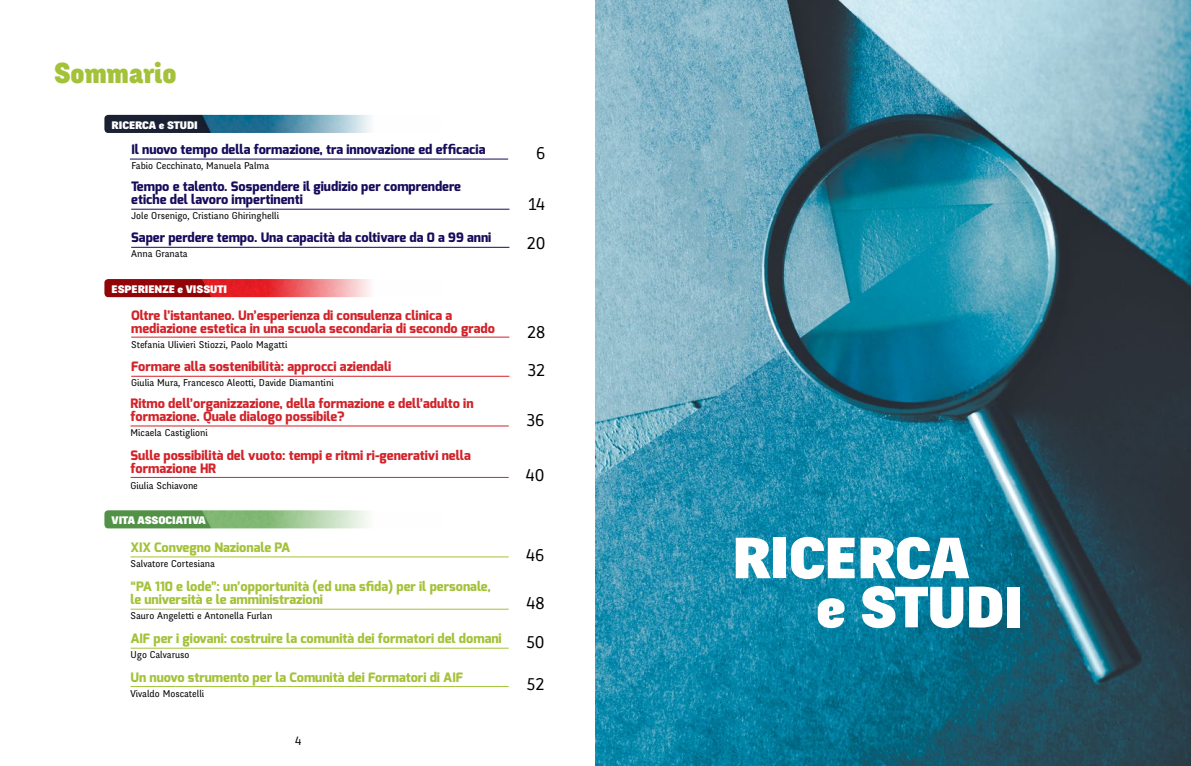
<style>
.page{position:relative;width:1191px;height:766px;background:#fff}
.page>*{position:absolute;margin:0;border:0;box-sizing:border-box;transform-origin:0 0}
.t1{font:900 57px/49px "Fengardo Neue";color:#fff;scale:1.11 1}
.t2{font:900 28.4px "Fengardo Neue";color:#a4c239}
.t3{font:17px "Ruda";color:#000}
.t4{font:800 13px/13.4px "Exo";color:#d2232a}
.t5{font:800 13px/13.4px "Exo";color:#a4c239}
.t6{font:800 13px/13.4px "Exo";color:#160c5b}
.t7{font:12px "Ruda";color:#000}
.t8{font:900 10.7px "Fengardo Neue";color:#fff;scale:1.11 1}
.t9{font:9.8px "Fengardo Neue";color:#000}
</style>
<div class="page">
<hr style="left:131px;top:209px;width:378px;height:1px;background:#160c5b">
<hr style="left:130px;top:158px;width:378px;height:1px;background:#160c5b">
<hr style="left:131px;top:336px;width:378px;height:1px;background:#d2232a">
<hr style="left:131px;top:247px;width:378px;height:1px;background:#160c5b">
<hr style="left:131px;top:376px;width:378px;height:1px;background:#d2232a">
<hr style="left:130px;top:425px;width:379px;height:1px;background:#d2232a">
<hr style="left:130px;top:608px;width:379px;height:1px;background:#a4c239">
<hr style="left:130px;top:647px;width:379px;height:1px;background:#a4c239">
<hr style="left:130px;top:477px;width:379px;height:1px;background:#d2232a">
<hr style="left:130px;top:556px;width:379px;height:1px;background:#a4c239">
<hr style="left:130px;top:686px;width:379px;height:1px;background:#a4c239">
<img style="left:104px;top:279px;width:266px;height:18px">
<img style="left:104px;top:510px;width:264px;height:18px">
<img style="left:104px;top:115px;width:267px;height:18px">
<img style="left:595px;top:0;width:596px;height:765px">
<h2 class="t2" style="left:54px;top:57px;width:124px">Sommario</h2>
<p class="t8" style="left:112px;top:119px;width:79px">RICERCA e STUDI</p>
<p class="t6" style="left:131px;top:142px;width:355px">Il nuovo tempo della formazione, tra innovazione ed efficacia</p>
<p class="t9" style="left:131px;top:160px;width:139px">Fabio Cecchinato, Manuela Palma</p>
<p class="t6" style="left:131px;top:179px;width:331px">Tempo e talento. Sospendere il giudizio per comprendere etiche del lavoro impertinenti</p>
<p class="t9" style="left:131px;top:210px;width:149px">Jole Orsenigo, Cristiano Ghiringhelli</p>
<p class="t6" style="left:131px;top:231px;width:361px">Saper perdere tempo. Una capacità da coltivare da 0 a 99 anni</p>
<p class="t9" style="left:131px;top:248px;width:58px">Anna Granata</p>
<p class="t8" style="left:112px;top:283px;width:105px">ESPERIENZE e VISSUTI</p>
<p class="t4" style="left:131px;top:308px;width:365px">Oltre l’istantaneo. Un’esperienza di consulenza clinica a mediazione estetica in una scuola secondaria di secondo grado</p>
<p class="t9" style="left:131px;top:339px;width:158px">Stefania Ulivieri Stiozzi, Paolo Magatti</p>
<p class="t4" style="left:131px;top:359px;width:261px">Formare alla sostenibilità: approcci aziendali</p>
<p class="t9" style="left:131px;top:377px;width:204px">Giulia Mura, Francesco Aleotti, Davide Diamantini</p>
<p class="t4" style="left:130px;top:396px;width:344px">Ritmo dell’organizzazione, della formazione e dell’adulto in formazione. Quale dialogo possibile?</p>
<p class="t9" style="left:130px;top:427px;width:79px">Micaela Castiglioni</p>
<p class="t4" style="left:130px;top:448px;width:342px">Sulle possibilità del vuoto: tempi e ritmi ri-generativi nella formazione HR</p>
<p class="t9" style="left:130px;top:479px;width:69px">Giulia Schiavone</p>
<p class="t8" style="left:112px;top:514px;width:86px">VITA ASSOCIATIVA</p>
<p class="t5" style="left:130px;top:540px;width:161px">XIX Convegno Nazionale PA</p>
<p class="t9" style="left:130px;top:558px;width:86px">Salvatore Cortesiana</p>
<p class="t5" style="left:130px;top:579px;width:362px">“PA 110 e lode”: un’opportunità (ed una sfida) per il personale, le università e le amministrazioni</p>
<p class="t9" style="left:130px;top:610px;width:143px">Sauro Angeletti e Antonella Furlan</p>
<p class="t5" style="left:130px;top:631px;width:373px">AIF per i giovani: costruire la comunità dei formatori del domani</p>
<p class="t9" style="left:130px;top:649px;width:60px">Ugo Calvaruso</p>
<p class="t5" style="left:130px;top:670px;width:334px">Un nuovo strumento per la Comunità dei Formatori di AIF</p>
<p class="t9" style="left:130px;top:687px;width:75px">Vivaldo Moscatelli</p>
<p class="t7" style="left:295px;top:734px;width:8px">4</p>
<h3 class="t3" style="left:536px;top:144px;width:11px">6</h3>
<h3 class="t3" style="left:528px;top:195px;width:19px">14</h3>
<h3 class="t3" style="left:527px;top:234px;width:20px">20</h3>
<h3 class="t3" style="left:527px;top:323px;width:20px">28</h3>
<h3 class="t3" style="left:528px;top:361px;width:19px">32</h3>
<h3 class="t3" style="left:527px;top:411px;width:19px">36</h3>
<h3 class="t3" style="left:526px;top:466px;width:20px">40</h3>
<h3 class="t3" style="left:526px;top:545px;width:20px">46</h3>
<h3 class="t3" style="left:526px;top:594px;width:20px">48</h3>
<h3 class="t3" style="left:526px;top:633px;width:20px">50</h3>
<h3 class="t3" style="left:527px;top:675px;width:19px">52</h3>
<h1 class="t1" style="left:815px;top:535px;width:188px;text-indent:-84px">RICERCA<br>e STUDI</h1>
</div>
